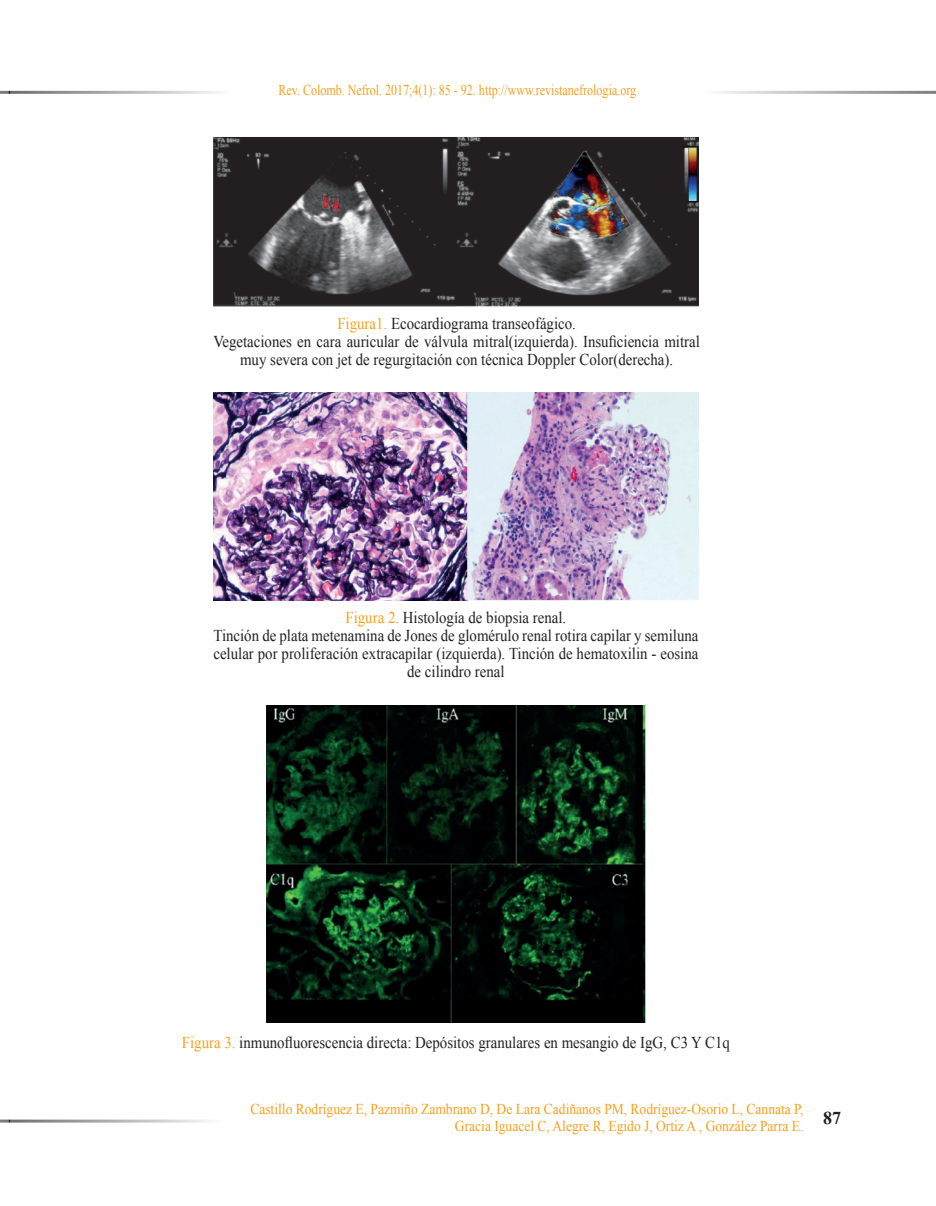
<style>
.page{position:relative;width:936px;height:1206px;background:#fff}
.page>*{position:absolute;margin:0;border:0;box-sizing:border-box;transform-origin:0 0}
.t1{font:700 18px "Times New Roman";color:#231f20}
.Título_figura{font:16.5px/18px "Times New Roman";color:#231f20;text-align:center;scale:.9 1}
.t2{font:15px/16.5px "Times New Roman";color:#f89f1c;text-align:right;scale:.9 1}
.t3{font:15px "Times New Roman";color:#f89f1c;scale:.8 1}
.s1{color:#f89f1c}
</style>
<div class="page">
<svg style="left:0;top:91px;width:9px;height:3px"></svg>
<svg style="left:0;top:1119px;width:9px;height:3px"></svg>
<img style="left:213px;top:137px;width:485px;height:169px">
<img style="left:213px;top:392px;width:485px;height:208px">
<img style="left:266px;top:705px;width:379px;height:317px">
<p class="t3" style="left:278px;top:80px;width:448px">Rev. Colomb. Nefrol. 2017;4(1): 85 - 92. http://www.revistanefrologia.org</p>
<p class="Título_figura" style="left:337px;top:314px;width:266px"><span class="s1">Figura1.</span> Ecocardiograma transeofágico.</p>
<p class="Título_figura" style="left:213px;top:332px;width:541px">Vegetaciones en cara auricular de válvula mitral(izquierda). Insuficiencia mitral muy severa con jet de regurgitación con técnica Doppler Color(derecha).</p>
<p class="Título_figura" style="left:345px;top:608px;width:247px"><span class="s1">Figura 2.</span> Histología de biopsia renal.</p>
<p class="Título_figura" style="left:213px;top:626px;width:540px">Tinción de plata metenamina de Jones de glomérulo renal rotira capilar y semiluna celular por proliferación extracapilar (izquierda). Tinción de hematoxilin - eosina de cilindro renal</p>
<p class="Título_figura" style="left:182px;top:1032px;width:610px"><span class="s1">Figura 3.</span> inmunofluorescencia directa: Depósitos granulares en mesangio de IgG, C3 Y C1q</p>
<p class="t2" style="left:250px;top:1100px;width:616px">Castillo Rodríguez E, Pazmiño Zambrano D, De Lara Cadiñanos PM, Rodríguez-Osorio L, Cannata P,<br>Gracia Iguacel C, Alegre R, Egido J, Ortiz A , González Parra E.</p>
<p class="t1" style="left:822px;top:1105px;width:19px">87</p>
</div>
